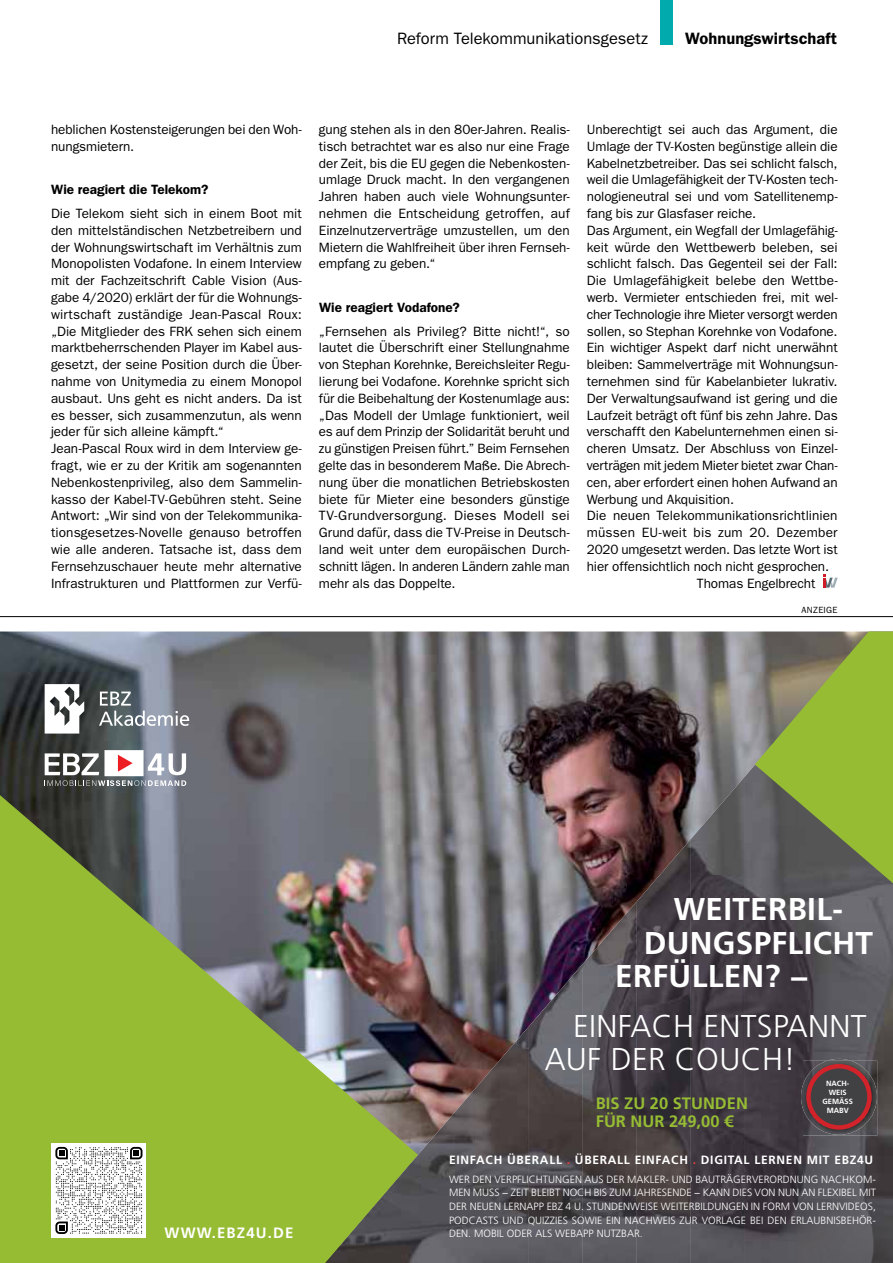
<style>
.page{position:relative;width:893px;height:1263px;background:#fff}
.page>*{position:absolute;margin:0;border:0;box-sizing:border-box;transform-origin:0 0}
.t1{font:700 31.5px "Frutiger LT Pro";letter-spacing:.01em;color:#fff}
.t2{font:300 31.5px/33px "Frutiger LT Std";letter-spacing:.01em;color:#fff}
.t3{font:16.5px "ITC Franklin Gothic Std";color:#000}
.t4{font:700 16.5px/18px "Frutiger LT Pro";color:#96bc33}
.t5{font:600 16.5px "ITC Franklin Gothic Std";color:#000}
.t6{font:700 15px "Frutiger LT Pro";letter-spacing:.075em;color:#fff}
.t7{font:13.5px/16.8px "ITC Franklin Gothic Std";letter-spacing:-.005em;color:#000}
.t8{font:600 13.5px "ITC Franklin Gothic Std";color:#000}
.t9{font:700 12px "Frutiger LT Pro";letter-spacing:.06em;color:#fff}
.t10{font:300 10.5px/13.5px "Frutiger LT Std";color:#fff;text-align:justify}
.t11{font:9px "ITC Franklin Gothic Std";color:#000}
.t12{font:700 7.5px/9px "Frutiger LT Pro";color:#fff;text-align:center}
.s1{color:#ef4136}
</style>
<div class="page">
<img style="left:0;top:631px;width:755px;height:520px">
<img style="left:798px;top:883px;width:95px;height:380px">
<img style="left:744px;top:715px;width:54px;height:548px">
<img style="left:690px;top:777px;width:54px;height:486px">
<img style="left:636px;top:839px;width:55px;height:424px">
<img style="left:582px;top:901px;width:55px;height:362px">
<img style="left:529px;top:964px;width:54px;height:299px">
<img style="left:475px;top:1026px;width:54px;height:237px">
<img style="left:421px;top:1089px;width:54px;height:174px">
<img style="left:418px;top:1151px;width:3px;height:112px">
<svg style="left:45px;top:684px;width:39px;height:49px"></svg>
<svg style="left:99px;top:691px;width:90px;height:35px;background:#8a9098"></svg>
<svg style="left:0;top:795px;width:418px;height:468px;background:#84994d"></svg>
<img style="left:801px;top:1059px;width:50px;height:50px">
<img style="left:803px;top:1061px;width:74px;height:74px">
<svg style="left:806px;top:1064px;width:66px;height:66px;background:#5f3c3f"></svg>
<svg style="left:45px;top:750px;width:141px;height:36px"></svg>
<div style="left:52px;top:1143px;width:94px;height:94px;background:#fff"></div>
<svg style="left:55px;top:1147px;width:87px;height:87px"></svg>
<svg style="left:755px;top:631px;width:138px;height:252px;background:#829549"></svg>
<hr style="left:0;top:616px;width:893px;height:1px;background:#000">
<svg style="left:823px;top:575px;width:15px;height:13px"></svg>
<p class="t3" style="left:397px;top:29px;width:253px">Reform Telekommunikationsgesetz</p>
<p class="t5" style="left:685px;top:29px;width:154px">Wohnungswirtschaft</p>
<p class="t7" style="left:51px;top:121px;width:252px">heblichen Kostensteigerungen bei den Woh&shy;nungsmietern.</p>
<p class="t8" style="left:51px;top:181px;width:159px">Wie reagiert die Telekom?</p>
<p class="t7" style="left:51px;top:205px;width:252px">Die Telekom sieht sich in einem Boot mit den mittelständischen Netzbetreibern und der Wohnungswirtschaft im Verhältnis zum Monopolisten Vodafone. In einem Interview mit der Fachzeitschrift Cable Vision (Aus&shy;gabe 4/2020) erklärt der für die Wohnungs&shy;wirtschaft zuständige Jean-Pascal Roux: „Die Mitglieder des FRK sehen sich einem marktbeherrschenden Player im Kabel aus&shy;gesetzt, der seine Position durch die Über&shy;nahme von Unitymedia zu einem Monopol ausbaut. Uns geht es nicht anders. Da ist es besser, sich zusammenzutun, als wenn jeder für sich alleine kämpft.“<br>Jean-Pascal Roux wird in dem Interview ge&shy;fragt, wie er zu der Kritik am sogenannten Nebenkostenprivileg, also dem Sammelin&shy;kasso der Kabel-TV-Gebühren steht. Seine Antwort: „Wir sind von der Telekommunika&shy;tionsgesetzes-Novelle genauso betroffen wie alle anderen. Tatsache ist, dass dem Fernsehzuschauer heute mehr alternative Infrastrukturen und Plattformen zur Verfü-</p>
<p class="t7" style="left:319px;top:121px;width:252px;text-align:justify">gung stehen als in den 80er-Jahren. Realis&shy;tisch betrachtet war es also nur eine Frage der Zeit, bis die EU gegen die Nebenkosten&shy;umlage Druck macht. In den vergangenen Jahren haben auch viele Wohnungsunter&shy;nehmen die Entscheidung getroffen, auf Einzelnutzerverträge umzustellen, um den Mietern die Wahlfreiheit über ihren Fernseh&shy;empfang zu geben.“</p>
<p class="t8" style="left:319px;top:299px;width:142px">Wie reagiert Vodafone?</p>
<p class="t7" style="left:319px;top:323px;width:252px;text-align:justify">„Fernsehen als Privileg? Bitte nicht!“, so lautet die Überschrift einer Stellungnahme von Stephan Korehnke, Bereichsleiter Regu&shy;lierung bei Vodafone. Korehnke spricht sich für die Beibehaltung der Kostenumlage aus: „Das Modell der Umlage funktioniert, weil es auf dem Prinzip der Solidarität beruht und zu günstigen Preisen führt.” Beim Fernsehen gelte das in besonderem Maße. Die Abrech&shy;nung über die monatlichen Betriebskosten biete für Mieter eine besonders günstige TV-Grundversorgung. Dieses Modell sei Grund dafür, dass die TV-Preise in Deutsch&shy;land weit unter dem europäischen Durch&shy;schnitt lägen. In anderen Ländern zahle man mehr als das Doppelte.</p>
<p class="t7" style="left:587px;top:121px;width:252px">Unberechtigt sei auch das Argument, die</p>
<p class="t7" style="left:587px;top:138px;width:252px">Umlage der TV-Kosten begünstige allein die</p>
<p class="t7" style="left:587px;top:155px;width:252px">Kabelnetzbetreiber. Das sei schlicht falsch,</p>
<p class="t7" style="left:587px;top:171px;width:252px">weil die Umlagefähigkeit der TV-Kosten tech-</p>
<p class="t7" style="left:587px;top:188px;width:252px">nologieneutral sei und vom Satellitenemp-</p>
<p class="t7" style="left:587px;top:205px;width:171px">fang bis zur Glasfaser reiche.</p>
<p class="t7" style="left:587px;top:222px;width:252px">Das Argument, ein Wegfall der Umlagefähig-</p>
<p class="t7" style="left:587px;top:239px;width:252px">keit würde den Wettbewerb beleben, sei</p>
<p class="t7" style="left:587px;top:255px;width:252px">schlicht falsch. Das Gegenteil sei der Fall:</p>
<p class="t7" style="left:587px;top:272px;width:252px">Die Umlagefähigkeit belebe den Wettbe-</p>
<p class="t7" style="left:587px;top:289px;width:252px">werb. Vermieter entschieden frei, mit wel-</p>
<p class="t7" style="left:587px;top:306px;width:252px">cher Technologie ihre Mieter versorgt werden</p>
<p class="t7" style="left:587px;top:323px;width:252px">sollen, so Stephan Korehnke von Vodafone.</p>
<p class="t7" style="left:587px;top:339px;width:252px">Ein wichtiger Aspekt darf nicht unerwähnt</p>
<p class="t7" style="left:587px;top:356px;width:252px">bleiben: Sammelverträge mit Wohnungsun-</p>
<p class="t7" style="left:587px;top:373px;width:252px">ternehmen sind für Kabelanbieter lukrativ.</p>
<p class="t7" style="left:587px;top:390px;width:252px">Der Verwaltungsaufwand ist gering und die</p>
<p class="t7" style="left:587px;top:407px;width:252px">Laufzeit beträgt oft fünf bis zehn Jahre. Das</p>
<p class="t7" style="left:587px;top:423px;width:252px">verschafft den Kabelunternehmen einen si-</p>
<p class="t7" style="left:587px;top:440px;width:252px">cheren Umsatz. Der Abschluss von Einzel-</p>
<p class="t7" style="left:587px;top:457px;width:252px">verträgen mit jedem Mieter bietet zwar Chan-</p>
<p class="t7" style="left:587px;top:474px;width:252px">cen, aber erfordert einen hohen Aufwand an</p>
<p class="t7" style="left:587px;top:491px;width:149px">Werbung und Akquisition.</p>
<p class="t7" style="left:587px;top:507px;width:252px">Die neuen Telekommunikationsrichtlinien</p>
<p class="t7" style="left:587px;top:524px;width:252px">müssen EU-weit bis zum 20. Dezember</p>
<p class="t7" style="left:587px;top:541px;width:252px">2020 umgesetzt werden. Das letzte Wort ist</p>
<p class="t7" style="left:587px;top:558px;width:244px">hier offensichtlich noch nicht gesprochen.</p>
<p class="t7" style="left:697px;top:575px;width:120px">Thomas Engelbrecht</p>
<p class="t11" style="left:802px;top:604px;width:12px">Anzeige</p>
<p class="t6" style="left:165px;top:1223px;width:130px">WWW.EBZ4U.DE</p>
<h1 class="t1" style="left:674px;top:891px;width:171px">WEITERBIL-</h1>
<h1 class="t1" style="left:644px;top:924px;width:231px">DUNGSPFLICHT</h1>
<h1 class="t1" style="left:615px;top:957px;width:195px">ERFÜLLEN? −</h1>
<h1 class="t2" style="left:545px;top:1010px;width:323px;text-indent:29px">EINFACH ENTSPANNT<br>AUF DER COUCH!</h1>
<p class="t4" style="left:596px;top:1094px;width:154px">BIS ZU 20 STUNDEN<br>FÜR NUR 249,00 €</p>
<p class="t12" style="left:822px;top:1079px;width:32px">NACH-<br>WEIS<br>GEMÄSS<br>MABV</p>
<p class="t9" style="left:449px;top:1152px;width:426px">EINFACH ÜBERALL <span class="s1">.</span> ÜBERALL EINFACH <span class="s1">.</span> DIGITAL LERNEN MIT EBZ4U</p>
<p class="t10" style="left:449px;top:1173px;width:428px">WER DEN VERPFLICHTUNGEN AUS DER MAKLER- UND BAUTRÄGERVERORDNUNG NACHKOM-MEN MUSS − ZEIT BLEIBT NOCH BIS ZUM JAHRESENDE − KANN DIES VON NUN AN FLEXIBEL MIT DER NEUEN LERNAPP EBZ 4 U. STUNDENWEISE WEITERBILDUNGEN IN FORM VON LERNVIDEOS, PODCASTS UND QUIZZIES SOWIE EIN NACHWEIS ZUR VORLAGE BEI DEN ERLAUBNISBEHÖR-DEN. MOBIL ODER ALS WEBAPP NUTZBAR.</p>
</div>
